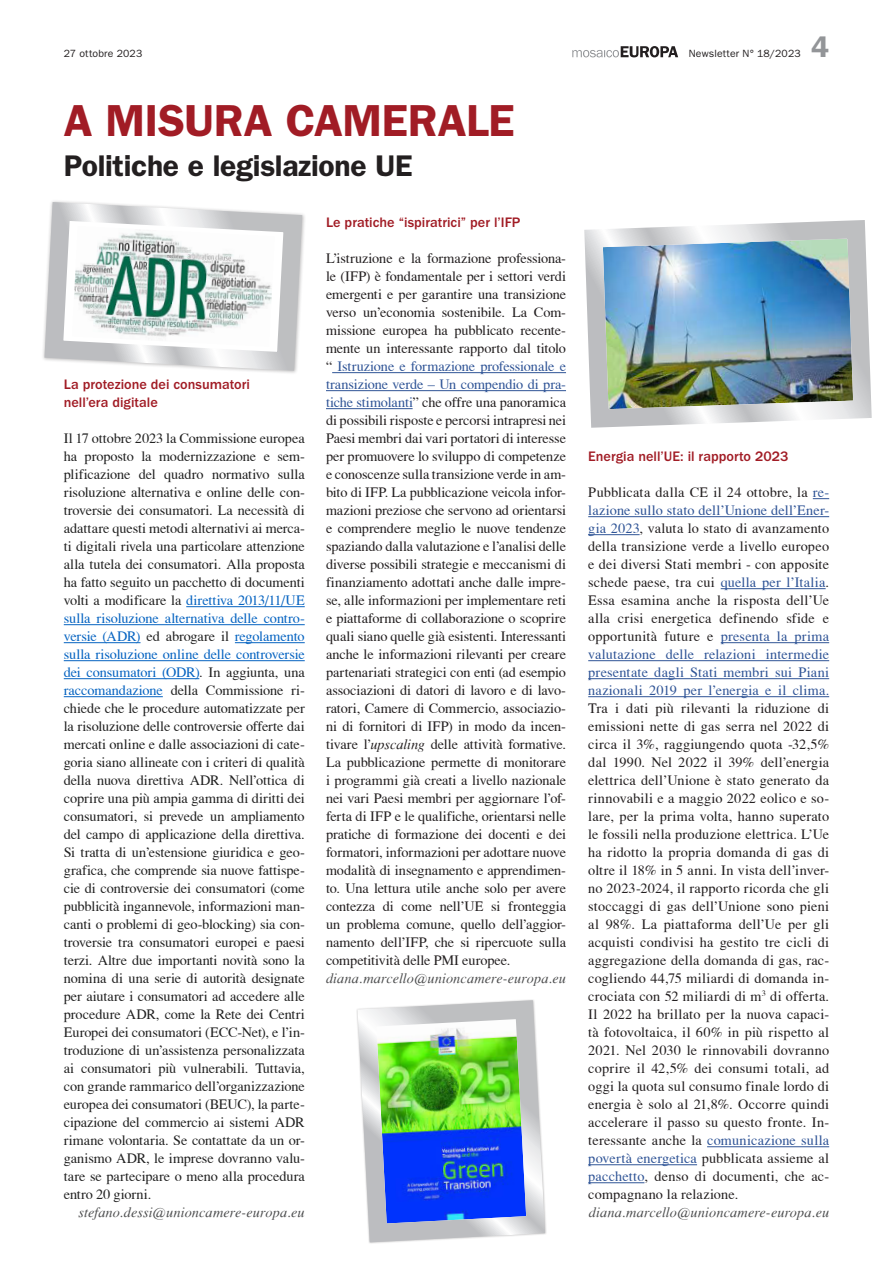
<style>
.page{position:relative;width:893px;height:1263px;background:#fff}
.page>*{position:absolute;margin:0;border:0;box-sizing:border-box;transform-origin:0 0}
.Titel_30{font:600 45px "ITC Franklin Gothic Std";letter-spacing:-.01em;color:#a11c25}
.Untertitel_20{font:600 30px "ITC Franklin Gothic Std";letter-spacing:-.01em;color:#231f20}
.t1{font:600 30px "ITC Franklin Gothic Std";color:#939598}
.Grundschrift{font:14.25px/18px "T Acc LAD";letter-spacing:.005em;color:#231f20;text-align:justify}
.Grundschrift-2{font:14.25px/18px "T Acc LAD";color:#212121;text-align:justify}
.Autor{font:14.25px "T Acc LAD Italic";letter-spacing:.005em;color:#4b4c4d}
.Zwischentitel{font:500 14.25px/18px "ITC Franklin Gothic Std";color:#a11c25}
.t2{font:10.5px "ITC Franklin Gothic Std";letter-spacing:.015em;color:#231f20}
.s1{color:#0563c1}
.s2{color:#231f20}
.s3{color:#2f5496}
.s4{font-family:"T Acc LAD Italic"}
</style>
<div class="page">
<svg style="left:572px;top:46px;width:106px;height:11px"></svg>
<hr style="left:332px;top:372px;width:234px;height:1px;background:#2f5496">
<hr style="left:326px;top:390px;width:240px;height:1px;background:#2f5496">
<hr style="left:326px;top:408px;width:87px;height:1px;background:#2f5496">
<img style="left:584px;top:220px;width:288px;height:208px">
<img style="left:356px;top:999px;width:191px;height:245px">
<svg style="left:43px;top:201px;width:262px;height:172px"></svg>
<hr style="left:186px;top:606px;width:119px;height:1px;background:#0563c1">
<hr style="left:64px;top:624px;width:241px;height:1px;background:#0563c1">
<hr style="left:64px;top:642px;width:76px;height:1px;background:#0563c1">
<hr style="left:235px;top:642px;width:70px;height:1px;background:#0563c1">
<hr style="left:64px;top:660px;width:241px;height:1px;background:#0563c1">
<hr style="left:64px;top:678px;width:135px;height:1px;background:#0563c1">
<hr style="left:64px;top:696px;width:99px;height:1px;background:#0563c1">
<svg style="left:813px;top:498px;width:16px;height:1px"></svg>
<hr style="left:588px;top:516px;width:241px;height:1px;background:#2f5496">
<hr style="left:588px;top:534px;width:52px;height:1px;background:#2f5496">
<hr style="left:721px;top:588px;width:105px;height:1px;background:#2f5496">
<hr style="left:721px;top:642px;width:108px;height:1px;background:#2f5496">
<hr style="left:588px;top:660px;width:241px;height:1px;background:#2f5496">
<hr style="left:588px;top:678px;width:241px;height:1px;background:#2f5496">
<hr style="left:588px;top:696px;width:241px;height:1px;background:#2f5496">
<hr style="left:707px;top:1146px;width:122px;height:1px;background:#2f5496">
<hr style="left:588px;top:1164px;width:109px;height:1px;background:#2f5496">
<hr style="left:588px;top:1182px;width:56px;height:1px;background:#2f5496">
<p class="t2" style="left:64px;top:48px;width:80px">27 ottobre 2023</p>
<p class="t2" style="left:689px;top:48px;width:114px">Newsletter N° 18/2023</p>
<h2 class="t1" style="left:811px;top:29px;width:19px">4</h2>
<p class="Titel_30" style="left:64px;top:94px;width:452px">A MISURA CAMERALE</p>
<p class="Untertitel_20" style="left:64px;top:148px;width:350px">Politiche e legislazione UE</p>
<p class="Zwischentitel" style="left:64px;top:375px;width:188px">La protezione dei consumatori nell’era digitale</p>
<p class="Grundschrift-2" style="left:64px;top:429px;width:242px">Il 17 ottobre 2023 la Commissione europea ha proposto la modernizzazione e sem&shy;plificazione del quadro normativo sulla risoluzione alternativa e online delle con&shy;troversie dei consumatori. La necessità di adattare questi metodi alternativi ai merca&shy;ti digitali rivela una particolare attenzione alla tutela dei consumatori. Alla proposta ha fatto seguito un pacchetto di documenti volti a modificare la <span class="s1">direttiva 2013/11/UE sulla risoluzione alternativa delle contro&shy;versie (ADR)</span> ed abrogare il <span class="s1">regolamento sulla risoluzione online delle controversie dei consumatori (ODR)</span><span class="s2">.</span> In aggiunta, una <span class="s1">raccomandazione</span> della Commissione ri&shy;chiede che le procedure automatizzate per la risoluzione delle controversie offerte dai mercati online e dalle associazioni di cate&shy;goria siano allineate con i criteri di qualità della nuova direttiva ADR. Nell’ottica di coprire una più ampia gamma di diritti dei consumatori, si prevede un ampliamento del campo di applicazione della direttiva.<br>Si tratta di un’estensione giuridica e geo&shy;grafica, che comprende sia nuove fattispe&shy;cie di controversie dei consumatori (come pubblicità ingannevole, informazioni man&shy;canti o problemi di geo-blocking) sia con&shy;troversie tra consumatori europei e paesi terzi. Altre due importanti novità sono la nomina di una serie di autorità designate per aiutare i consumatori ad accedere alle procedure ADR, come la Rete dei Centri Europei dei consumatori (ECC-Net), e l’in&shy;troduzione di un’assistenza personalizzata ai consumatori più vulnerabili. Tuttavia, con grande rammarico dell’organizzazione europea dei consumatori (BEUC), la parte&shy;cipazione del commercio ai sistemi ADR rimane volontaria. Se contattate da un or&shy;ganismo ADR, le imprese dovranno valu&shy;tare se partecipare o meno alla procedura entro 20 giorni.</p>
<p class="Autor" style="left:78px;top:1204px;width:228px">stefano.dessi@unioncamere-europa.eu</p>
<p class="Zwischentitel" style="left:326px;top:213px;width:196px">Le pratiche “ispiratrici” per l’IFP</p>
<p class="Grundschrift" style="left:326px;top:249px;width:242px">L’istruzione e la formazione professiona&shy;le (IFP) è fondamentale per i settori verdi emergenti e per garantire una transizione verso un’economia sostenibile. La Com&shy;missione europea ha pubblicato recente&shy;mente un interessante rapporto dal titolo “ <span class="s3">Istruzione e formazione professionale e transizione verde – Un compendio di pra&shy;tiche stimolanti</span>” che offre una panoramica di possibili risposte e percorsi intrapresi nei Paesi membri dai vari portatori di interesse per promuovere lo sviluppo di competenze e conoscenze sulla transizione verde in am&shy;bito di IFP. La pubblicazione veicola infor&shy;mazioni preziose che servono ad orientarsi e comprendere meglio le nuove tendenze spaziando dalla valutazione e l’analisi delle diverse possibili strategie e meccanismi di finanziamento adottati anche dalle impre&shy;se, alle informazioni per implementare reti e piattaforme di collaborazione o scoprire quali siano quelle già esistenti. Interessanti anche le informazioni rilevanti per creare partenariati strategici con enti (ad esempio associazioni di datori di lavoro e di lavo&shy;ratori, Camere di Commercio, associazio&shy;ni di fornitori di IFP) in modo da incen&shy;tivare l’<span class="s4">upscaling</span> delle attività formative.<br>La pubblicazione permette di monitorare i programmi già creati a livello nazionale nei vari Paesi membri per aggiornare l’of&shy;ferta di IFP e le qualifiche, orientarsi nelle pratiche di formazione dei docenti e dei formatori, informazioni per adottare nuove modalità di insegnamento e apprendimen&shy;to. Una lettura utile anche solo per avere contezza di come nell’UE si fronteggia un problema comune, quello dell’aggior&shy;namento dell’IFP, che si ripercuote sulla competitività delle PMI europee.</p>
<p class="Autor" style="left:326px;top:970px;width:241px">diana.marcello@unioncamere-europa.eu</p>
<p class="Zwischentitel" style="left:588px;top:447px;width:202px">Energia nell’UE: il rapporto 2023</p>
<p class="Grundschrift" style="left:588px;top:483px;width:242px">Pubblicata dalla CE il 24 ottobre, la <span class="s3">re&shy;lazione sullo stato dell’Unione dell’Ener&shy;gia 2023</span>, valuta lo stato di avanzamento della transizione verde a livello europeo e dei diversi Stati membri - con apposite schede paese, tra cui <span class="s3">quella per l’Italia</span>.<br>Essa esamina anche la risposta dell’Ue alla crisi energetica definendo sfide e opportunità future e <span class="s3">presenta la prima valutazione delle relazioni intermedie presentate dagli Stati membri sui Piani nazionali 2019 per l’energia e il clima.<br></span>Tra i dati più rilevanti la riduzione di emissioni nette di gas serra nel 2022 di circa il 3%, raggiungendo quota -32,5% dal 1990. Nel 2022 il 39% dell’energia elettrica dell’Unione è stato generato da rinnovabili e a maggio 2022 eolico e so&shy;lare, per la prima volta, hanno superato le fossili nella produzione elettrica. L’Ue ha ridotto la propria domanda di gas di oltre il 18% in 5 anni. In vista dell’inver&shy;no 2023-2024, il rapporto ricorda che gli stoccaggi di gas dell’Unione sono pieni al 98%. La piattaforma dell’Ue per gli acquisti condivisi ha gestito tre cicli di aggregazione della domanda di gas, rac&shy;cogliendo 44,75 miliardi di domanda in&shy;crociata con 52 miliardi di m<sup>3</sup> di offerta.<br>Il 2022 ha brillato per la nuova capaci&shy;tà fotovoltaica, il 60% in più rispetto al 2021. Nel 2030 le rinnovabili dovranno coprire il 42,5% dei consumi totali, ad oggi la quota sul consumo finale lordo di energia è solo al 21,8%. Occorre quindi accelerare il passo su questo fronte. In&shy;teressante anche la <span class="s3">comunicazione sulla povertà energetica</span> pubblicata assieme al <span class="s3">pacchetto</span>, denso di documenti, che ac&shy;compagnano la relazione.</p>
<p class="Autor" style="left:589px;top:1204px;width:242px">diana.marcello@unioncamere-europa.eu</p>
</div>
